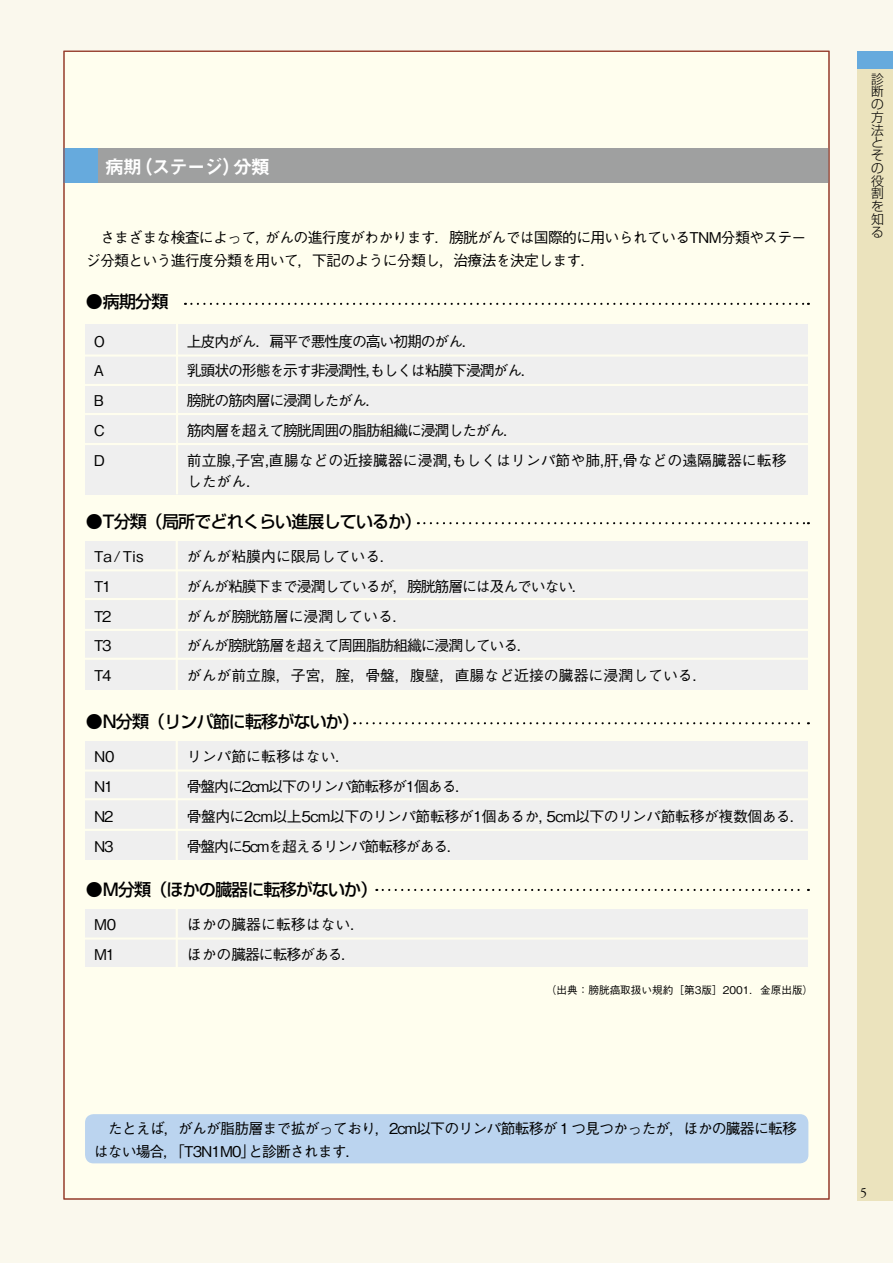
<style>
.page{position:relative;width:893px;height:1263px;background:#faf8ed}
.page>*{position:absolute;margin:0;border:0;box-sizing:border-box;transform-origin:0 0}
.t1{font:19.2px "Midashi Go Pro MB31";letter-spacing:-.075em;color:#fff}
.t2{font:500 16.95px "Shin Go Pro";letter-spacing:-.05em;color:#000}
.t3{font:500 14.85px/29.7px "Gothic BBB Pro";letter-spacing:-.055em;color:#000}
.t4{font:500 14.85px/29.7px "Gothic BBB Pro";letter-spacing:-.075em;color:#000}
.t5{font:500 14.85px/21.3px "Gothic BBB Pro";color:#000}
.t6{font:13.8px "Adobe Garamond";color:#000}
.t7{font:300 12.75px/12.8px "Shin Go Pro";color:#000;text-align:justify}
.t8{font:500 10.65px "Gothic BBB Pro";color:#000}
</style>
<div class="page">
<div style="left:64px;top:51px;width:765px;height:1148px;background:#fffeee"></div>
<div style="left:64px;top:148px;width:765px;height:34px;background:#9fa0a0"></div>
<div style="left:64px;top:148px;width:34px;height:34px;background:#6ad"></div>
<div style="left:858px;top:52px;width:35px;height:1148px;background:#ebe3bd"></div>
<div style="left:858px;top:51px;width:35px;height:17px;background:#6ad"></div>
<svg style="left:185px;top:303px;width:624px;height:2px"></svg>
<svg style="left:418px;top:522px;width:391px;height:2px"></svg>
<svg style="left:361px;top:722px;width:448px;height:2px"></svg>
<div style="left:85px;top:325px;width:723px;height:170px;background:#efefef"></div>
<div style="left:85px;top:541px;width:723px;height:149px;background:#efefef"></div>
<hr style="left:84px;top:354px;width:725px;height:3px;background:#fffeee">
<hr style="left:84px;top:384px;width:725px;height:2px;background:#fffeee">
<hr style="left:85px;top:413px;width:724px;height:2px;background:#fffeee">
<hr style="left:84px;top:443px;width:725px;height:2px;background:#fffeee">
<hr style="left:83px;top:569px;width:726px;height:2px;background:#fffeee">
<hr style="left:83px;top:598px;width:726px;height:2px;background:#fffeee">
<hr style="left:83px;top:658px;width:726px;height:2px;background:#fffeee">
<hr style="left:83px;top:629px;width:726px;height:2px;background:#fffeee">
<hr style="left:176px;top:323px;width:2px;height:171px;background:#fffeee">
<hr style="left:176px;top:541px;width:2px;height:170px;background:#fffeee">
<div style="left:85px;top:741px;width:723px;height:119px;background:#efefef"></div>
<hr style="left:83px;top:769px;width:726px;height:3px;background:#fffeee">
<hr style="left:83px;top:798px;width:726px;height:2px;background:#fffeee">
<hr style="left:83px;top:829px;width:726px;height:2px;background:#fffeee">
<hr style="left:176px;top:741px;width:2px;height:119px;background:#fffeee">
<svg style="left:383px;top:889px;width:426px;height:2px"></svg>
<div style="left:85px;top:909px;width:723px;height:58px;background:#efefef"></div>
<hr style="left:83px;top:937px;width:726px;height:3px;background:#fffeee">
<hr style="left:176px;top:909px;width:2px;height:59px;background:#fffeee">
<div style="left:85px;top:1114px;width:723px;height:49px;background:#bbd4ef;border-radius:9px"></div>
<p class="t1" style="left:105px;top:152px;width:166px">病期（ステージ）分類</p>
<p class="t3" style="left:86px;top:224px;width:722px;line-height:23.4px">　さまざまな検査によって，がんの進行度がわかります．膀胱がんでは国際的に用いられているTNM分類やステージ分類という進行度分類を用いて，下記のように分類し，治療法を決定します．</p>
<p class="t2" style="left:86px;top:288px;width:84px">●病期分類</p>
<p class="t3" style="left:94px;top:324px;width:13px">O</p>
<p class="t4" style="left:187px;top:324px;width:292px">上皮内がん．扁平で悪性度の高い初期のがん．</p>
<p class="t3" style="left:94px;top:354px;width:12px">A</p>
<p class="t4" style="left:187px;top:354px;width:351px">乳頭状の形態を示す非浸潤性,もしくは粘膜下浸潤がん．</p>
<p class="t3" style="left:94px;top:384px;width:12px">B</p>
<p class="t4" style="left:187px;top:384px;width:195px">膀胱の筋肉層に浸潤したがん．</p>
<p class="t3" style="left:94px;top:414px;width:13px">C</p>
<p class="t4" style="left:187px;top:414px;width:333px">筋肉層を超えて膀胱周囲の脂肪組織に浸潤したがん．</p>
<p class="t3" style="left:94px;top:443px;width:13px">D</p>
<p class="t5" style="left:187px;top:448px;width:601px">前立腺,子宮,直腸などの近接臓器に浸潤,もしくはリンパ節や肺,肝,骨などの遠隔臓器に転移したがん．</p>
<p class="t2" style="left:86px;top:508px;width:337px">●T分類（局所でどれくらい進展しているか）</p>
<p class="t4" style="left:94px;top:540px;width:51px">Ta/Tis<br>T1<br>T2<br>T3<br>T4</p>
<p class="t4" style="left:187px;top:540px;width:522px">がんが粘膜内に限局している．<br>がんが粘膜下まで浸潤しているが，膀胱筋層には及んでいない．<br>がんが膀胱筋層に浸潤している．<br>がんが膀胱筋層を超えて周囲脂肪組織に浸潤している．<br>がんが前立腺，子宮，腟，骨盤，腹壁，直腸など近接の臓器に浸潤している．</p>
<p class="t2" style="left:86px;top:708px;width:275px">●N分類（リンパ節に転移がないか）</p>
<p class="t3" style="left:94px;top:740px;width:22px;text-align:justify">N0<br>N1<br>N2<br>N3</p>
<p class="t3" style="left:187px;top:740px;width:620px">リンパ節に転移はない．<br>骨盤内に2cm以下のリンパ節転移が1個ある．<br>骨盤内に2cm以上5cm以下のリンパ節転移が1個あるか，5cm以下のリンパ節転移が複数個ある．骨盤内に5cmを超えるリンパ節転移がある．</p>
<p class="t2" style="left:86px;top:876px;width:293px">●M分類（ほかの臓器に転移がないか）</p>
<p class="t3" style="left:94px;top:908px;width:24px">M0<br>M1</p>
<p class="t5" style="left:187px;top:908px;width:180px;line-height:29.7px">ほかの臓器に転移はない．ほかの臓器に転移がある．</p>
<p class="t8" style="left:546px;top:981px;width:269px">（出典：膀胱癌取扱い規約［第3版］2001．金原出版）</p>
<p class="t3" style="left:94px;top:1115px;width:705px;line-height:23.4px">　たとえば，がんが脂肪層まで拡がっており，2cm以下のリンパ節転移が１つ見つかったが，ほかの臓器に転移はない場合，「T3N1M0」と診断されます．</p>
<p class="t7" style="left:871px;top:71px;width:14px">診断の方法とその役割を知る</p>
<p class="t6" style="left:860px;top:1185px;width:8px">5</p>
</div>
